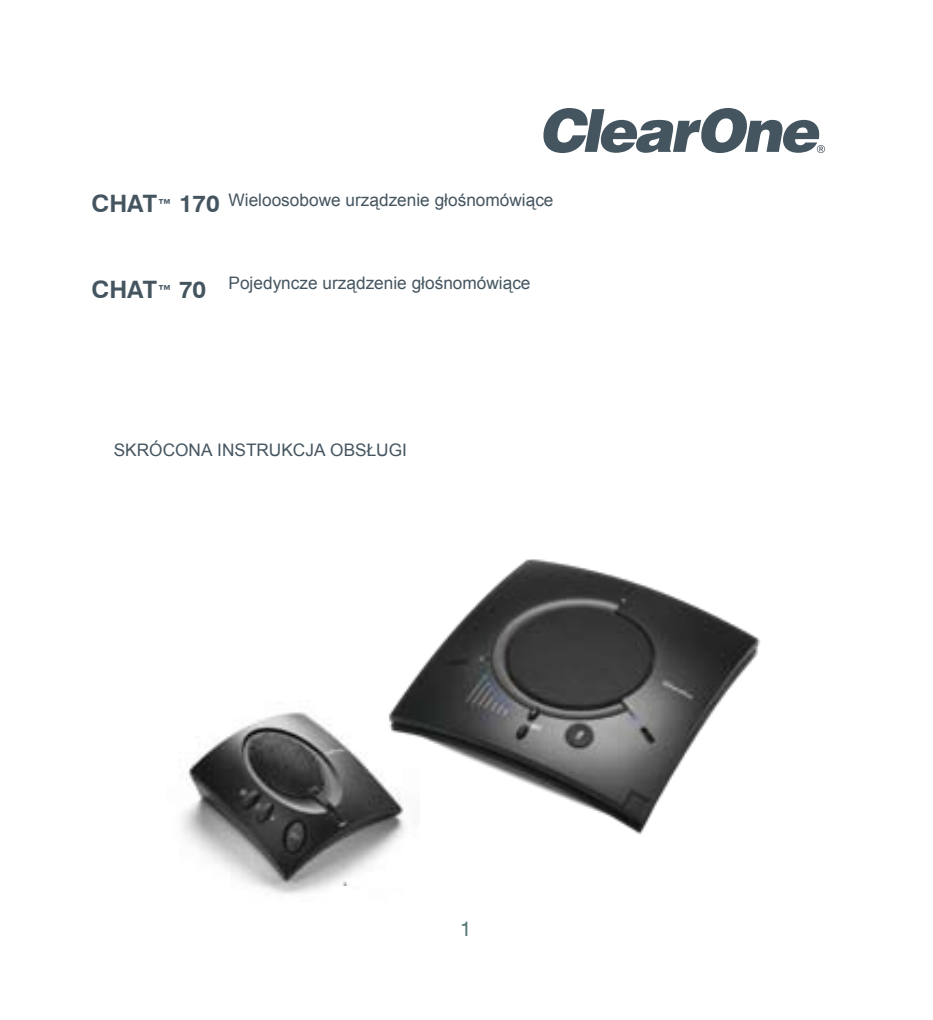
<style>
.page{position:relative;width:933px;height:1020px;background:#fff}
.page>*{position:absolute;margin:0;border:0;box-sizing:border-box;transform-origin:0 0}
.t1{font:700 24px "Swiss 721 BT";color:#455560}
.t2{font:21px "Swiss 721 BT";color:#597b7b}
.t3{font:17.4px "Arial";color:#455560}
.s1{font-size:18px}
</style>
<div class="page">
<svg style="left:543px;top:108px;width:282px;height:45px"></svg>
<img style="left:181px;top:712px;width:166px;height:182px">
<img style="left:342px;top:559px;width:418px;height:326px">
<h1 class="t1" style="left:92px;top:189px;width:130px">CHAT<span class="s1">™</span> 170</h1>
<p class="t3" style="left:229px;top:189px;width:326px">Wieloosobowe urządzenie głośnomówiące</p>
<h1 class="t1" style="left:92px;top:275px;width:116px">CHAT<span class="s1">™</span> 70</h1>
<p class="t3" style="left:229px;top:271px;width:303px">Pojedyncze urządzenie głośnomówiące</p>
<p class="t3" style="left:114px;top:438px;width:295px">Skrócona instrukcja obsługi</p>
<p class="t2" style="left:460px;top:916px;width:13px">1</p>
</div>
